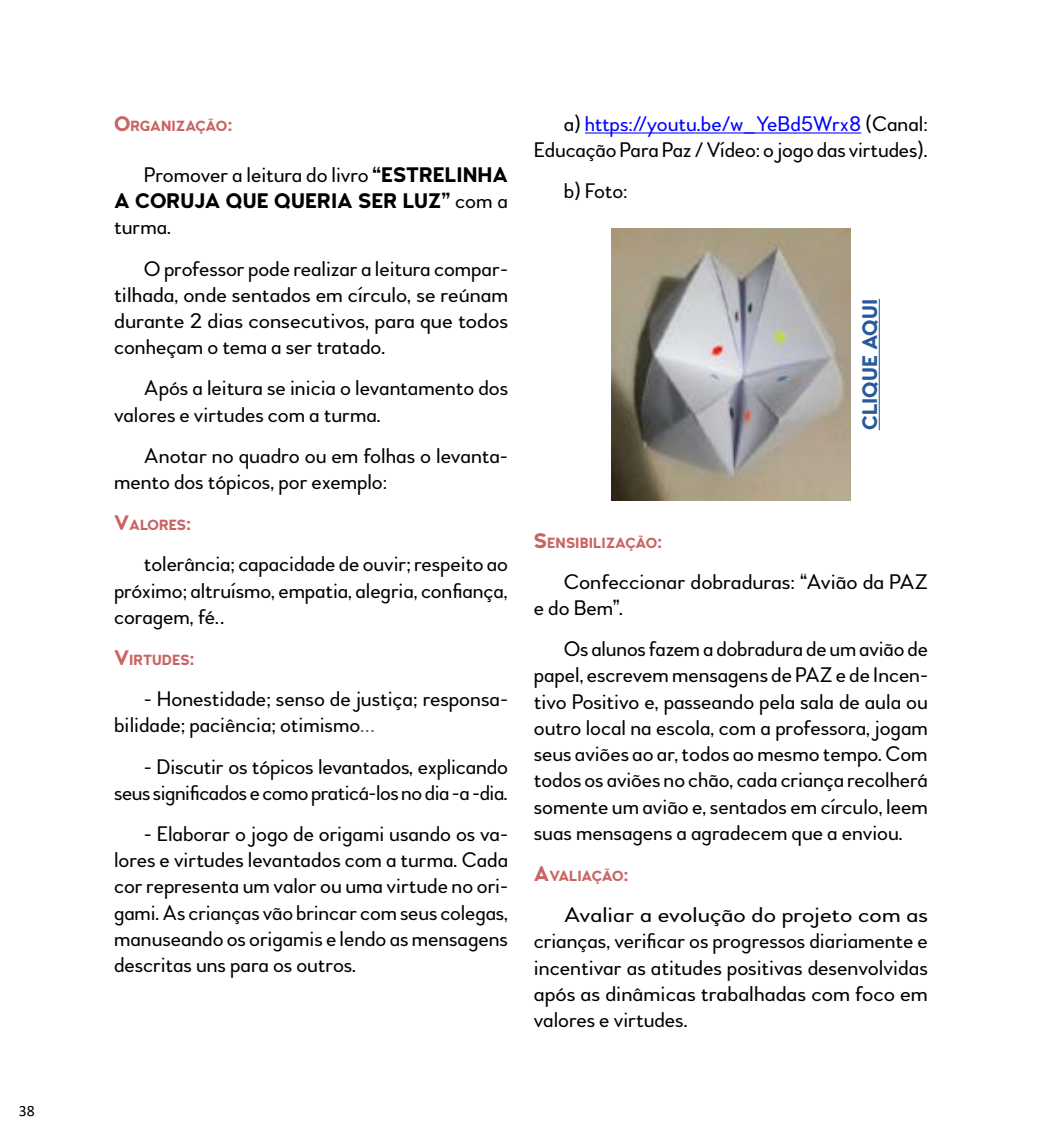
<style>
.page{position:relative;width:1042px;height:1141px;background:#fff}
.page>*{position:absolute;margin:0;border:0;box-sizing:border-box;transform-origin:0 0}
.t1{font:21px/26.2px "Woodford Bourne";color:#000;text-align:justify}
.t2{font:21px/26.2px "Woodford Bourne";color:#000;text-align:justify;scale:1.13 1}
.t3{font:21px/26.2px "Woodford Bourne";letter-spacing:-.02em;color:#000;text-align:right}
.t4{font:700 21px/26.2px "Woodford Bourne";color:#000;text-align:justify}
.t5{font:700 21px "Woodford Bourne";color:#275b9b}
.t6{font:15.75px "Calibri";color:#000}
.t7{font:700 14.7px "Woodford Bourne";color:#c86563}
.s1{font-size:21px}
.s2{font-weight:400}
.s3{color:#5f625f}
.s4{color:#00f}
</style>
<div class="page">
<hr style="left:585px;top:132px;width:276px;height:2px;background:#00f">
<img style="left:611px;top:229px;width:239px;height:271px">
<hr style="left:879px;top:299px;width:1px;height:131px;background:#275b9b">
<p class="t6" style="left:19px;top:1099px;width:17px">38</p>
<p class="t7" style="left:114px;top:117px;width:120px"><span class="s1">O</span>RGANIZAÇÃO<span class="s1">:</span></p>
<p class="t4" style="left:114px;top:162px;width:395px;text-indent:30px"><span class="s2">Promover a leitura do livro</span> “ESTRELINHA A CORUJA QUE QUERIA SER LUZ” <span class="s2">com a turma.</span></p>
<p class="t1" style="left:114px;top:256px;width:395px;text-indent:30px">O professor pode realizar a leitura compar&shy;tilhada, onde sentados em círculo, se reúnam durante 2 dias consecutivos, para que todos conheçam o tema a ser tratado.</p>
<p class="t1" style="left:114px;top:376px;width:395px;text-indent:30px">Após a leitura se inicia o levantamento dos valores e virtudes com a turma.</p>
<p class="t1" style="left:114px;top:443px;width:395px;text-indent:30px">Anotar no quadro ou em folhas o levanta&shy;mento dos tópicos, por exemplo:</p>
<p class="t7" style="left:114px;top:516px;width:78px"><span class="s1">V</span>ALORES<span class="s1">:</span></p>
<p class="t1" style="left:114px;top:551px;width:395px;text-indent:30px">tolerância; capacidade de ouvir; respeito ao próximo; altruísmo, empatia, alegria, confiança, coragem, fé..</p>
<p class="t7" style="left:114px;top:651px;width:82px"><span class="s1">V</span>IRTUDES<span class="s1">:</span></p>
<p class="t1" style="left:114px;top:686px;width:395px;text-indent:30px">- Honestidade; senso de justiça; responsa&shy;bilidade; paciência; otimismo<span class="s3">...</span></p>
<p class="t3" style="left:114px;top:754px;width:395px">- Discutir os tópicos levantados, explicando seus significados e como praticá-los no dia -a -dia.</p>
<p class="t1" style="left:114px;top:821px;width:396px;text-indent:30px">- Elaborar o jogo de origami usando os va&shy;lores e virtudes levantados com a turma. Cada cor representa um valor ou uma virtude no ori&shy;gami. As crianças vão brincar com seus colegas, manuseando os origamis e lendo as mensagens descritas uns para os outros.</p>
<p class="t1" style="left:534px;top:111px;width:395px;text-align:right">a) <span class="s4">https://youtu.be/w_YeBd5Wrx8</span> (Canal:<br>Educação Para Paz / Vídeo: o jogo das virtudes).</p>
<p class="t1" style="left:564px;top:178px;width:65px">b) Foto:</p>
<p class="t5" style="left:857px;top:430px;width:133px;rotate:-90deg">CLIQUE AQUI</p>
<p class="t7" style="left:534px;top:534px;width:130px"><span class="s1">S</span>ENSIBILIZAÇÃO<span class="s1">:</span></p>
<p class="t1" style="left:534px;top:569px;width:395px;text-indent:30px">Confeccionar dobraduras: “Avião da PAZ e do Bem”.</p>
<p class="t1" style="left:534px;top:636px;width:396px;text-indent:30px">Os alunos fazem a dobradura de um avião de papel, escrevem mensagens de PAZ e de Incen&shy;tivo Positivo e, passeando pela sala de aula ou outro local na escola, com a professora, jogam seus aviões ao ar, todos ao mesmo tempo. Com todos os aviões no chão, cada criança recolherá somente um avião e, sentados em círculo, leem suas mensagens a agradecem que a enviou.</p>
<p class="t7" style="left:534px;top:867px;width:96px"><span class="s1">A</span>VALIAÇÃO<span class="s1">:</span></p>
<p class="t2" style="left:534px;top:902px;width:350px;text-indent:30px">Avaliar a evolução do projeto com as crianças, verificar os progressos diariamente e incentivar as atitudes positivas desenvolvidas após as dinâmicas trabalhadas com foco em valores e virtudes.</p>
</div>
